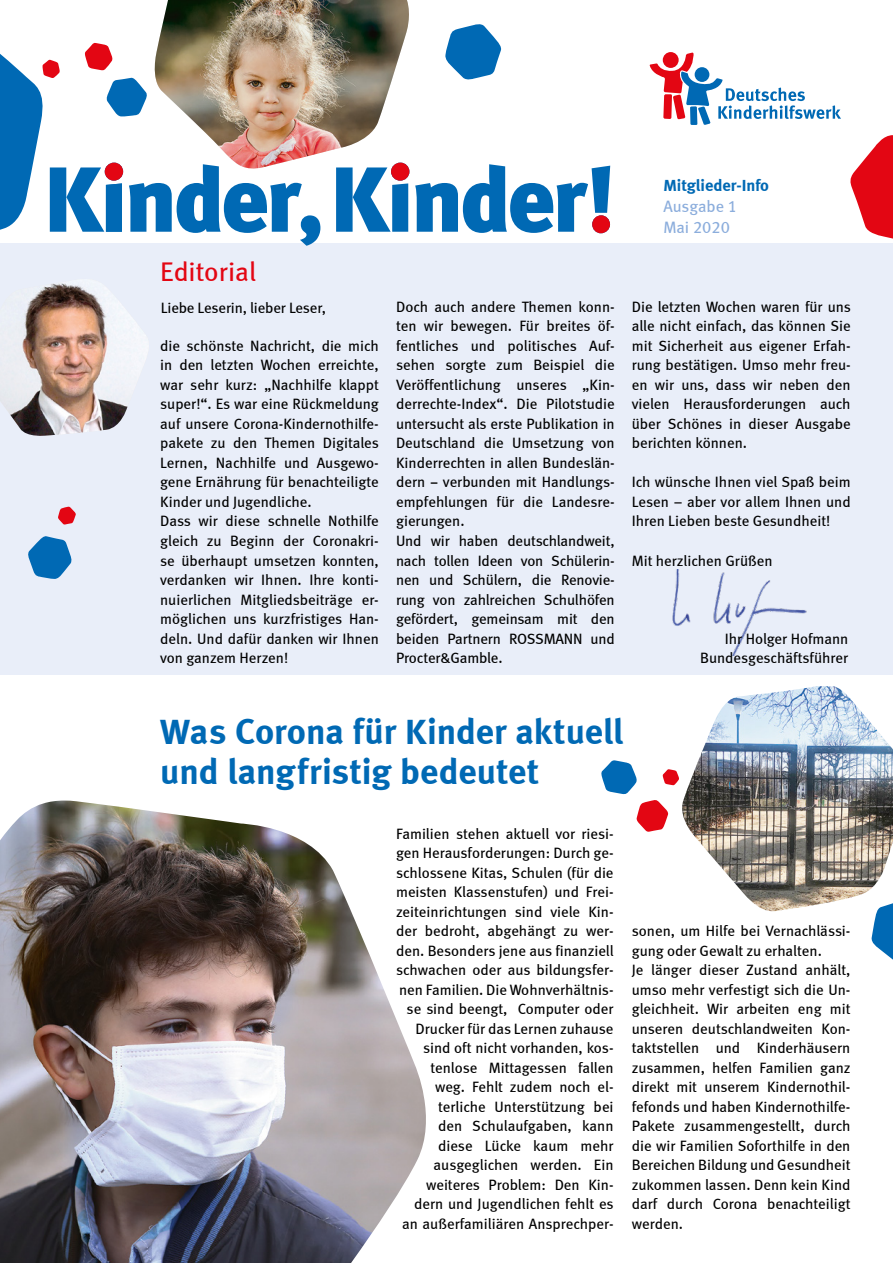
<style>
.page{position:relative;width:893px;height:1263px;background:#fff}
.page>*{position:absolute;margin:0;border:0;box-sizing:border-box;transform-origin:0 0}
.t1{font:900 92.1px "Meta Plus";letter-spacing:-.03em;color:#0069b4}
.t2{font:36px/40.5px "Meta Bold LF";color:#0069b4}
.t3{font:27px "Meta Book LF";color:#e30613}
.t4{font:16.5px/21px "Meta Book LF";color:#8baddc}
.t5{font:16.5px "Meta Bold LF";color:#0069b4}
.t6{font:15px/19.5px "Meta Book LF";color:#000}
.s1{font-family:"Myriad Pro";font-weight:700;font-stretch:condensed}
</style>
<div class="page">
<div style="left:0;top:244px;width:893px;height:431px;background:#e9eef9"></div>
<svg style="left:650px;top:52px;width:191px;height:73px"></svg>
<img style="left:154px;top:0;width:256px;height:172px">
<svg style="left:106px;top:77px;width:41px;height:40px"></svg>
<img style="left:672px;top:570px;width:135px;height:85px">
<svg style="left:849px;top:135px;width:44px;height:109px"></svg>
<svg style="left:445px;top:24px;width:57px;height:56px"></svg>
<svg style="left:106px;top:183px;width:16px;height:49px"></svg>
<div style="left:105px;top:163px;width:18px;height:18px;background:#e30613;border-radius:50%"></div>
<div style="left:391px;top:163px;width:18px;height:18px;background:#e30613;border-radius:50%"></div>
<div style="left:592px;top:215px;width:18px;height:18px;background:#e30613;border-radius:50%"></div>
<svg style="left:84px;top:43px;width:29px;height:28px"></svg>
<img style="left:0;top:280px;width:149px;height:156px">
<svg style="left:58px;top:506px;width:18px;height:19px"></svg>
<svg style="left:0;top:54px;width:60px;height:190px"></svg>
<svg style="left:28px;top:536px;width:44px;height:43px"></svg>
<svg style="left:871px;top:917px;width:22px;height:43px"></svg>
<img style="left:0;top:800px;width:426px;height:463px">
<img style="left:682px;top:686px;width:211px;height:231px">
<svg style="left:601px;top:760px;width:78px;height:72px"></svg>
<h1 class="t1" style="left:43px;top:146px;width:574px">Kinder, Kinder!</h1>
<h3 class="t3" style="left:160px;top:255px;width:97px">Editorial</h3>
<p class="t5" style="left:663px;top:175px;width:107px">Mitglieder-Info</p>
<p class="t4" style="left:663px;top:196px;width:75px">Ausgabe 1<br>Mai 2020</p>
<p class="t6" style="left:161px;top:298px;width:167px">Liebe Leserin, lieber Leser,</p>
<p class="t6" style="left:160px;top:336px;width:220px">die schönste Nachricht, die mich in den letzten Wochen erreichte, war sehr kurz: „Nachhilfe klappt super!“. Es war eine Rückmeldung auf unsere Corona-Kindernothilfe&shy;pakete zu den Themen Digitales<br>Lernen, Nachhilfe und Ausgewo&shy;gene Ernährung für benachteiligte<br>Kinder und Jugendliche.<br>Dass wir diese schnelle Nothilfe gleich zu Beginn der Coronakri&shy;se überhaupt umsetzen konnten, verdanken wir Ihnen. Ihre konti&shy;nuierlichen Mitgliedsbeiträge er&shy;möglichen uns kurzfristiges Han&shy;deln. Und dafür danken wir Ihnen von ganzem Herzen!</p>
<p class="t6" style="left:396px;top:297px;width:220px">Doch auch andere Themen konn&shy;ten wir bewegen. Für breites öf&shy;fentliches und politisches Auf&shy;sehen sorgte zum Beispiel die<br>Veröffentlichung unseres „Kin&shy;derrechte-Index“. Die Pilotstudie untersucht als erste Publikation in<br>Deutschland die Umsetzung von<br>Kinderrechten in allen Bundeslän&shy;dern <span class="s1">–</span> verbunden mit Handlungs&shy;empfehlungen für die Landesre&shy;gierungen.<br>Und wir haben deutschlandweit, nach tollen Ideen von Schülerin&shy;nen und Schülern, die Renovie&shy;rung von zahlreichen Schulhöfen gefördert, gemeinsam mit den beiden Partnern ROSSMANN und<br>Procter&amp;Gamble.</p>
<p class="t6" style="left:632px;top:297px;width:221px;text-align:justify">Die letzten Wochen waren für uns alle nicht einfach, das können Sie mit Sicherheit aus eigener Erfah&shy;rung bestätigen. Umso mehr freu&shy;en wir uns, dass wir neben den vielen Herausforderungen auch über Schönes in dieser Ausgabe berichten können.</p>
<p class="t6" style="left:632px;top:472px;width:220px;text-align:justify">Ich wünsche Ihnen viel Spaß beim Lesen – aber vor allem Ihnen und Ihren Lieben beste Gesundheit!</p>
<p class="t6" style="left:632px;top:550px;width:142px">Mit herzlichen Grüßen</p>
<p class="t6" style="left:700px;top:628px;width:150px;text-align:right">Ihr Holger Hofmann<br>Bundesgeschäftsführer</p>
<h2 class="t2" style="left:160px;top:711px;width:465px">Was Corona für Kinder aktuell und langfristig bedeutet</h2>
<p class="t6" style="left:396px;top:823px;width:219px;text-align:right">Familien stehen aktuell vor riesi&shy;gen Herausforderungen: Durch ge&shy;schlossene Kitas, Schulen (für die meisten Klassenstufen) und Frei&shy;zeiteinrichtungen sind viele Kin&shy;der bedroht, abgehängt zu wer&shy;den. Besonders jene aus finanziell schwachen oder aus bildungsfer&shy;nen Familien. Die Wohnverhältnis&shy;se sind beengt, Computer oder<br>Drucker für das Lernen zuhause sind oft nicht vorhanden, kos&shy;tenlose Mittagessen fallen<br>weg. Fehlt zudem noch el&shy;terliche Unterstützung bei<br>den Schulaufgaben, kann<br>diese Lücke kaum mehr ausgeglichen werden. Ein weiteres Problem: Den Kin&shy;dern und Jugendlichen fehlt es an außerfamiliären Ansprechper-</p>
<p class="t6" style="left:632px;top:921px;width:220px">sonen, um Hilfe bei Vernachlässi&shy;gung oder Gewalt zu erhalten.<br>Je länger dieser Zustand anhält, umso mehr verfestigt sich die Un&shy;gleichheit. Wir arbeiten eng mit unseren deutschlandweiten Kon&shy;taktstellen und Kinderhäusern zusammen, helfen Familien ganz direkt mit unserem Kindernothil&shy;fefonds und haben Kindernothilfe-<br>Pakete zusammengestellt, durch die wir Familien Soforthilfe in den<br>Bereichen Bildung und Gesundheit zukommen lassen. Denn kein Kind darf durch Corona benachteiligt werden.</p>
</div>
